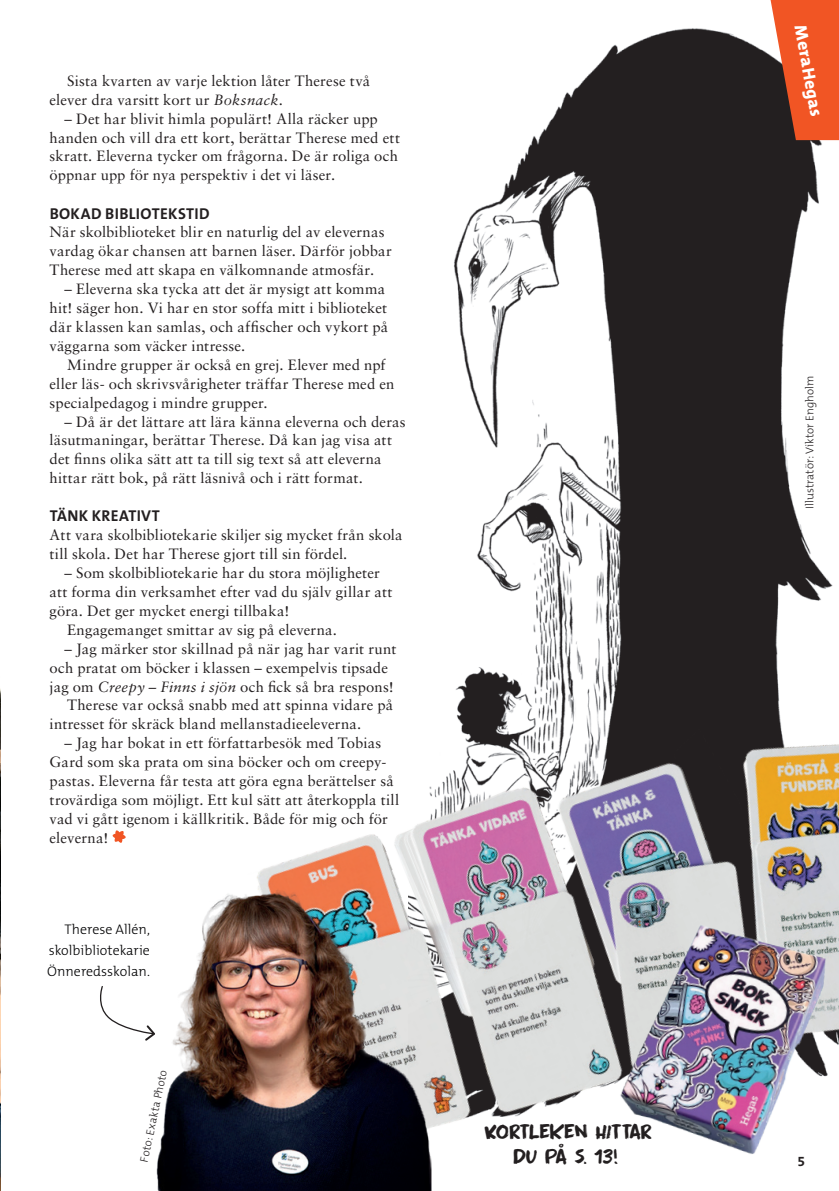
<style>
.page{position:relative;width:839px;height:1191px;background:#fff}
.page>*{position:absolute;margin:0;border:0;box-sizing:border-box;transform-origin:0 0}
.t1{font:21px "Apex Brush";letter-spacing:-.04em;color:#231f20}
.t2{font:800 17.5px "The Mix B W8";color:#fff}
.t3{font:700 15.75px "The Mix B W7";letter-spacing:.02em;color:#231f20}
.t4{font:14.88px/18.9px "Sabon LT Std";letter-spacing:.01em;color:#231f20}
.t5{font:300 14px/21px "The Mix B W3";color:#000002;text-align:justify}
.t6{font:700 14px "The Mix B W7";color:#231f20}
.t7{font:300 11.38px "The Mix B W3";color:#231f20}
.s1{font-style:italic}
</style>
<div class="page">
<img style="left:454px;top:28px;width:384px;height:564px">
<img style="left:257px;top:592px;width:581px;height:599px">
<img style="left:0;top:688px;width:1px;height:503px">
<svg style="left:770px;top:0;width:68px;height:140px;background:#d0532c"></svg>
<svg style="left:112px;top:830px;width:14px;height:13px"></svg>
<img style="left:610px;top:908px;width:224px;height:265px">
<img style="left:156px;top:883px;width:275px;height:308px">
<svg style="left:100px;top:985px;width:57px;height:57px"></svg>
<p class="t4" style="left:50px;top:71px;width:322px;text-indent:17px">Sista kvarten av varje lektion låter Therese två elever dra varsitt kort ur <span class="s1">Boksnack</span>.</p>
<p class="t4" style="left:50px;top:109px;width:352px;text-indent:15px">– Det har blivit himla populärt! Alla räcker upp handen och vill dra ett kort, berättar Therese med ett skratt. Eleverna tycker om frågorna. De är roliga och öppnar upp för nya perspektiv i det vi läser.</p>
<p class="t3" style="left:50px;top:203px;width:161px">BOKAD BIBLIOTEKSTID</p>
<p class="t4" style="left:50px;top:223px;width:343px">När skolbiblioteket blir en naturlig del av elevernas vardag ökar chansen att barnen läser. Därför jobbar<br>Therese med att skapa en välkomnande atmosfär.</p>
<p class="t4" style="left:50px;top:279px;width:340px;text-indent:15px">– Eleverna ska tycka att det är mysigt att komma hit! säger hon. Vi har en stor soffa mitt i biblioteket där klassen kan samlas, och affischer och vykort på väggarna som väcker intresse.</p>
<p class="t4" style="left:50px;top:355px;width:346px;text-indent:17px">Mindre grupper är också en grej. Elever med npf eller läs- och skrivsvårigheter träffar Therese med en specialpedagog i mindre grupper.</p>
<p class="t4" style="left:50px;top:412px;width:357px;text-indent:15px">– Då är det lättare att lära känna eleverna och deras läsutmaningar, berättar Therese. Då kan jag visa att det finns olika sätt att ta till sig text så att eleverna hittar rätt bok, på rätt läsnivå och i rätt format.</p>
<p class="t3" style="left:50px;top:506px;width:112px">TÄNK KREATIVT</p>
<p class="t4" style="left:50px;top:525px;width:354px">Att vara skolbibliotekarie skiljer sig mycket från skola till skola. Det har Therese gjort till sin fördel.</p>
<p class="t4" style="left:64px;top:563px;width:317px">– Som skolbibliotekarie har du stora möjligheter</p>
<p class="t4" style="left:50px;top:582px;width:344px">att forma din verksamhet efter vad du själv gillar att</p>
<p class="t4" style="left:50px;top:601px;width:241px">göra. Det ger mycket energi tillbaka!</p>
<p class="t4" style="left:67px;top:620px;width:271px">Engagemanget smittar av sig på eleverna.</p>
<p class="t4" style="left:64px;top:639px;width:333px">– Jag märker stor skillnad på när jag har varit runt</p>
<p class="t4" style="left:50px;top:658px;width:340px">och pratat om böcker i klassen – exempelvis tipsade</p>
<p class="t4" style="left:50px;top:677px;width:346px">jag om <span class="s1">Creepy – Finns i sjön</span> och fick så bra respons!</p>
<p class="t4" style="left:67px;top:695px;width:328px">Therese var också snabb med att spinna vidare på</p>
<p class="t4" style="left:50px;top:714px;width:313px">intresset för skräck bland mellanstadieeleverna.</p>
<p class="t4" style="left:50px;top:733px;width:351px;text-indent:15px">– Jag har bokat in ett författarbesök med Tobias Gard som ska prata om sina böcker och om creepy&shy;pastas. Eleverna får testa att göra egna berättelser så trovärdiga som möjligt. Ett kul sätt att återkoppla till vad vi gått igenom i källkritik. Både för mig och för eleverna!</p>
<p class="t5" style="left:47px;top:918px;width:104px;text-indent:17px">Therese Allén, skolbibliotekarie Önneredsskolan.</p>
<p class="t7" style="left:137px;top:1160px;width:96px;rotate:-78deg">Foto: Exakta Photo</p>
<h1 class="t1" style="left:484px;top:1118px;width:169px">KORTLEKEN HITTAR</h1>
<h1 class="t1" style="left:513px;top:1143px;width:107px">DU PÅ S. 13!</h1>
<p class="t2" style="left:811px;top:23px;width:94px;rotate:80deg">MeraHegas</p>
<p class="t7" style="left:802px;top:508px;width:134px;rotate:-90deg">Illustratör: Viktor Engholm</p>
<p class="t6" style="left:797px;top:1152px;width:9px">5</p>
</div>
